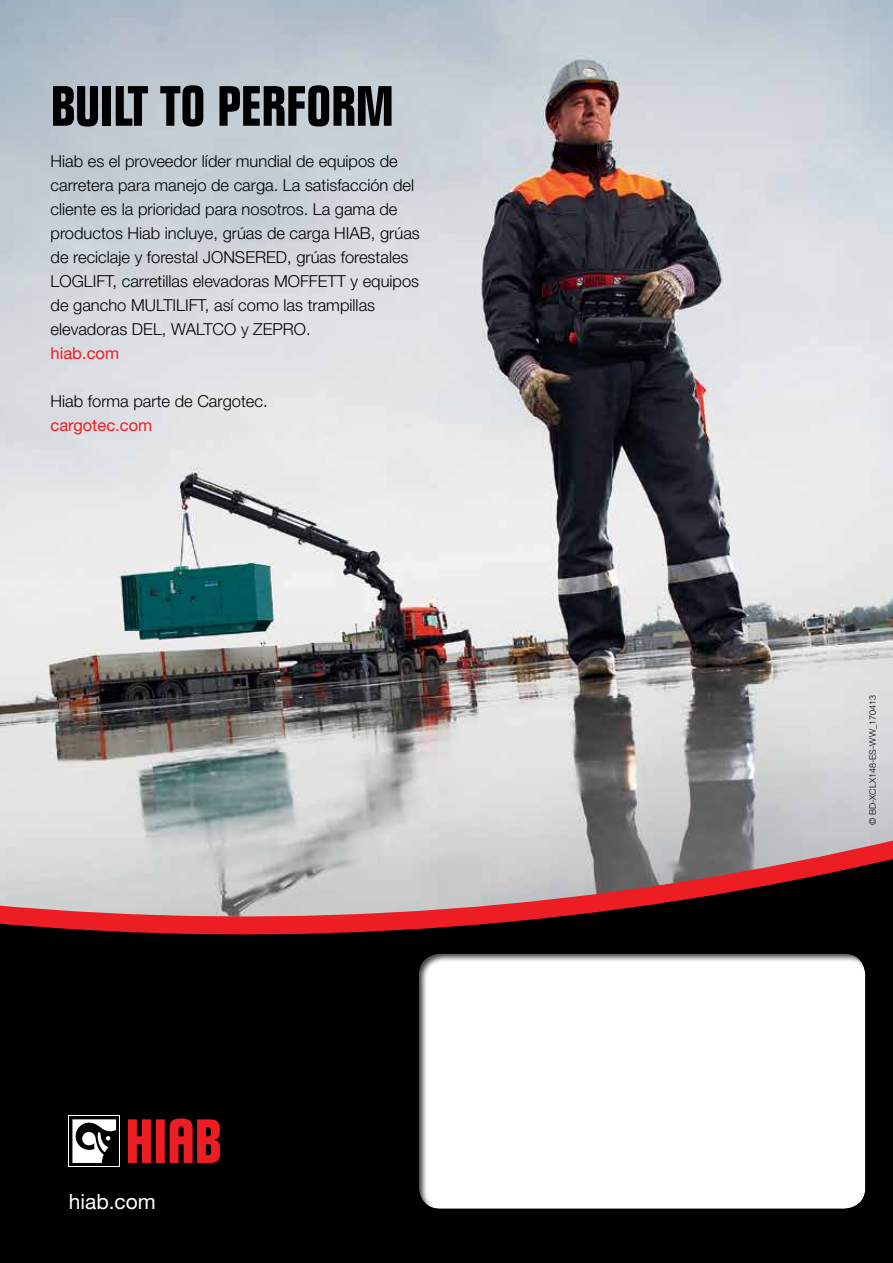
<style>
.page{position:relative;width:893px;height:1263px;background:#fff}
.page>*{position:absolute;margin:0;border:0;box-sizing:border-box;transform-origin:0 0}
.t1{font:700 condensed 55.5px "Folio";color:#000}
.t2{font:21px "Helvetica Neue LT Std";color:#fff}
.t3{font:300 16.5px/24px "Helvetica Neue LT Std";color:#000}
.t4{font:16.5px "Helvetica Neue LT Std";color:#ed1d24}
.t5{font:300 9px "Helvetica Neue LT Std";color:#000}
</style>
<div class="page">
<img style="left:0;top:0;width:893px;height:824px">
<div style="left:0;top:934px;width:893px;height:329px;background:#000"></div>
<div style="left:417px;top:951px;width:449px;height:259px;background:#fff"></div>
<svg style="left:0;top:824px;width:893px;height:110px;background:#a58385"></svg>
<div style="left:69px;top:1115px;width:51px;height:52px;background:#fff"></div>
<div style="left:69px;top:1116px;width:50px;height:50px;background:#000"></div>
<svg style="left:72px;top:1119px;width:44px;height:44px"></svg>
<svg style="left:128px;top:1118px;width:92px;height:45px;background:#a61419"></svg>
<h1 class="t1" style="left:51px;top:75px;width:345px">BUILT TO PERFORM</h1>
<p class="t3" style="left:51px;top:149px;width:371px">Hiab es el proveedor líder mundial de equipos de carretera para manejo de carga. La satisfacción del cliente es la prioridad para nosotros. La gama de productos Hiab incluye, grúas de carga HIAB, grúas de reciclaje y forestal JONSERED, grúas forestales LOGLIFT, carretillas elevadoras MOFFETT y equipos de gancho MULTILIFT, así como las trampillas elevadoras DEL, WALTCO y ZEPRO.</p>
<p class="t4" style="left:51px;top:344px;width:70px">hiab.com</p>
<p class="t3" style="left:51px;top:389px;width:219px">Hiab forma parte de Cargotec.</p>
<p class="t4" style="left:51px;top:416px;width:103px">cargotec.com</p>
<p class="t2" style="left:69px;top:1189px;width:89px">hiab.com</p>
<p class="t5" style="left:867px;top:825px;width:132px;rotate:-90deg">© BD-XCLX148-ES-WW_170413</p>
</div>
